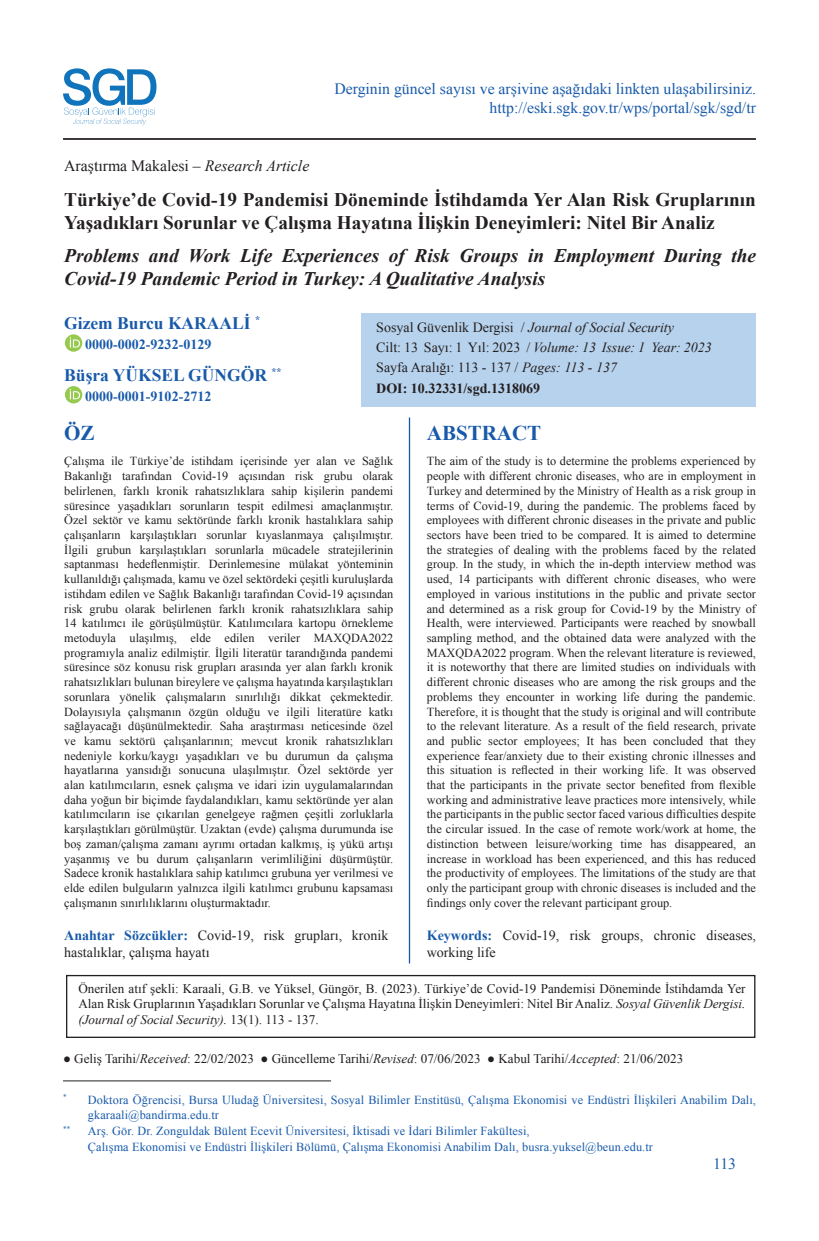
<style>
.page{position:relative;width:819px;height:1241px;background:#fff}
.page>*{position:absolute;margin:0;border:0;box-sizing:border-box;transform-origin:0 0}
.t1{font:700 21px "Times New Roman";color:#185aaa}
.t2{font:700 19.25px/23.1px "Times New Roman";color:#231f20}
.t3{font:italic 700 19.25px/23.1px "Times New Roman";color:#231f20}
.t4{font:700 17.5px "Times New Roman";color:#185aaa}
.t5{font:15.75px/18.9px "Times New Roman";color:#185aaa;text-align:right}
.t6{font:15.75px "Times New Roman";color:#231f20}
.t7{font:14px/20.3px "Times New Roman";color:#231f20}
.t8{font:700 14px "Times New Roman";color:#185aaa}
.t9{font:13.12px/15.8px "Times New Roman";color:#231f20;text-align:justify}
.t10{font:12.25px/14.7px "Times New Roman";color:#231f20;text-align:justify}
.t11{font:12.25px/15.8px "Times New Roman";letter-spacing:.01em;color:#185aaa}
.t12{font:7.17px "Times New Roman";color:#185aaa}
.s1{font-style:italic}
.s2{font-weight:700}
.s3{font-weight:700;color:#185aaa}
</style>
<div class="page">
<svg style="left:63px;top:68px;width:93px;height:57px"></svg>
<hr style="left:63px;top:138px;width:693px;height:2px;background:#231f20">
<div style="left:66px;top:974px;width:689px;height:63px;border:1px solid #231f20"></div>
<hr style="left:63px;top:1080px;width:268px;height:1px;background:#231f20">
<hr style="left:409px;top:417px;width:1px;height:546px;background:#185aaa">
<svg style="left:65px;top:334px;width:17px;height:17px"></svg>
<svg style="left:70px;top:337px;width:10px;height:10px"></svg>
<svg style="left:65px;top:386px;width:17px;height:17px"></svg>
<svg style="left:70px;top:389px;width:10px;height:10px"></svg>
<div style="left:362px;top:314px;width:394px;height:93px;background:#b7d2ec"></div>
<p class="t6" style="left:64px;top:155px;width:246px">Araştırma Makalesi – <span class="s1">Research Article</span></p>
<p class="t5" style="left:334px;top:79px;width:423px">Derginin güncel sayısı ve arşivine aşağıdaki linkten ulaşabilirsiniz. http://eski.sgk.gov.tr/wps/portal/sgk/sgd/tr</p>
<h2 class="t2" style="left:64px;top:187px;width:693px">Türkiye’de Covid-19 Pandemisi Döneminde İstihdamda Yer Alan Risk Gruplarının<br>Yaşadıkları Sorunlar ve Çalışma Hayatına İlişkin Deneyimleri: Nitel Bir Analiz</h2>
<h2 class="t3" style="left:64px;top:243px;width:693px">Problems and Work Life Experiences of Risk Groups in Employment During the<br>Covid-19 Pandemic Period in Turkey: A Qualitative Analysis</h2>
<h3 class="t4" style="left:64px;top:311px;width:197px">Gizem Burcu KARAALİ <sup>*</sup></h3>
<p class="t8" style="left:85px;top:335px;width:127px">0000-0002-9232-0129</p>
<h3 class="t4" style="left:64px;top:363px;width:219px">Büşra YÜKSEL GÜNGÖR <sup>**</sup></h3>
<p class="t8" style="left:85px;top:387px;width:127px">0000-0001-9102-2712</p>
<p class="t7" style="left:376px;top:316px;width:337px">Sosyal Güvenlik Dergisi / <span class="s1">Journal of Social Security<br></span>Cilt: 13 Sayı: 1 Yıl: 2023 / <span class="s1">Volume: 13 Issue: 1 Year: 2023<br></span>Sayfa Aralığı: 113 - 137 / <span class="s1">Pages: 113 - 137<br></span><span class="s2">DOI: 10.32331/sgd.1318069</span></p>
<h1 class="t1" style="left:64px;top:418px;width:32px">ÖZ</h1>
<h1 class="t1" style="left:427px;top:418px;width:116px">ABSTRACT</h1>
<p class="t10" style="left:64px;top:453px;width:330px">Çalışma ile Türkiye’de istihdam içerisinde yer alan ve Sağlık Bakanlığı tarafından Covid-19 açısından risk grubu olarak belirlenen, farklı kronik rahatsızlıklara sahip kişilerin pandemi süresince yaşadıkları sorunların tespit edilmesi amaçlanmıştır.<br>Özel sektör ve kamu sektöründe farklı kronik hastalıklara sahip çalışanların karşılaştıkları sorunlar kıyaslanmaya çalışılmıştır.<br>İlgili grubun karşılaştıkları sorunlarla mücadele stratejilerinin saptanması hedeflenmiştir. Derinlemesine mülakat yönteminin kullanıldığı çalışmada, kamu ve özel sektördeki çeşitli kuruluşlarda istihdam edilen ve Sağlık Bakanlığı tarafından Covid-19 açısından risk grubu olarak belirlenen farklı kronik rahatsızlıklara sahip 14 katılımcı ile görüşülmüştür. Katılımcılara kartopu örnekleme metoduyla ulaşılmış, elde edilen veriler MAXQDA2022 programıyla analiz edilmiştir. İlgili literatür tarandığında pandemi süresince söz konusu risk grupları arasında yer alan farklı kronik rahatsızlıkları bulunan bireylere ve çalışma hayatında karşılaştıkları sorunlara yönelik çalışmaların sınırlılığı dikkat çekmektedir.<br>Dolayısıyla çalışmanın özgün olduğu ve ilgili literatüre katkı sağlayacağı düşünülmektedir. Saha araştırması neticesinde özel ve kamu sektörü çalışanlarının; mevcut kronik rahatsızlıkları nedeniyle korku/kaygı yaşadıkları ve bu durumun da çalışma hayatlarına yansıdığı sonucuna ulaşılmıştır. Özel sektörde yer alan katılımcıların, esnek çalışma ve idari izin uygulamalarından daha yoğun bir biçimde faydalandıkları, kamu sektöründe yer alan katılımcıların ise çıkarılan genelgeye rağmen çeşitli zorluklarla karşılaştıkları görülmüştür. Uzaktan (evde) çalışma durumunda ise boş zaman/çalışma zamanı ayrımı ortadan kalkmış, iş yükü artışı yaşanmış ve bu durum çalışanların verimliliğini düşürmüştür.<br>Sadece kronik hastalıklara sahip katılımcı grubuna yer verilmesi ve elde edilen bulguların yalnızca ilgili katılımcı grubunu kapsaması çalışmanın sınırlılıklarını oluşturmaktadır.</p>
<p class="t7" style="left:64px;top:926px;width:325px;line-height:16.8px"><span class="s3">Anahtar Sözcükler:</span> Covid-19, risk grupları, kronik hastalıklar, çalışma hayatı</p>
<p class="t10" style="left:427px;top:453px;width:330px">The aim of the study is to determine the problems experienced by people with different chronic diseases, who are in employment in Turkey and determined by the Ministry of Health as a risk group in terms of Covid-19, during the pandemic. The problems faced by employees with different chronic diseases in the private and public sectors have been tried to be compared. It is aimed to determine the strategies of dealing with the problems faced by the related group. In the study, in which the in-depth interview method was used, 14 participants with different chronic diseases, who were employed in various institutions in the public and private sector and determined as a risk group for Covid-19 by the Ministry of Health, were interviewed. Participants were reached by snowball sampling method, and the obtained data were analyzed with the MAXQDA2022 program. When the relevant literature is reviewed, it is noteworthy that there are limited studies on individuals with different chronic diseases who are among the risk groups and the problems they encounter in working life during the pandemic.<br>Therefore, it is thought that the study is original and will contribute to the relevant literature. As a result of the field research, private and public sector employees; It has been concluded that they experience fear/anxiety due to their existing chronic illnesses and this situation is reflected in their working life. It was observed that the participants in the private sector benefited from flexible working and administrative leave practices more intensively, while the participants in the public sector faced various difficulties despite the circular issued. In the case of remote work/work at home, the distinction between leisure/working time has disappeared, an increase in workload has been experienced, and this has reduced the productivity of employees. The limitations of the study are that only the participant group with chronic diseases is included and the findings only cover the relevant participant group.</p>
<p class="t7" style="left:427px;top:926px;width:330px;line-height:16.8px"><span class="s3">Keywords:</span> Covid-19, risk groups, chronic diseases, working life</p>
<p class="t9" style="left:78px;top:980px;width:668px">Önerilen atıf şekli: Karaali, G.B. ve Yüksel, Güngör, B. (2023). Türkiye’de Covid-19 Pandemisi Döneminde İstihdamda Yer Alan Risk Gruplarının Yaşadıkları Sorunlar ve Çalışma Hayatına İlişkin Deneyimleri: Nitel Bir Analiz. <span class="s1">Sosyal Güvenlik Dergisi. (Journal of Social Security).</span> 13(1). 113 - 137.</p>
<p class="t9" style="left:63px;top:1050px;width:621px">● Geliş Tarihi/<span class="s1">Received</span>: 22/02/2023 ● Güncelleme Tarihi/<span class="s1">Revised</span>: 07/06/2023 ● Kabul Tarihi/<span class="s1">Accepted</span>: 21/06/2023</p>
<p class="t11" style="left:88px;top:1091px;width:669px;text-indent:-25px"><sup>*</sup> Doktora Öğrencisi, Bursa Uludağ Üniversitesi, Sosyal Bilimler Enstitüsü, Çalışma Ekonomisi ve Endüstri İlişkileri Anabilim Dalı, gkaraali@bandirma.edu.tr</p>
<p class="t12" style="left:63px;top:1123px;width:9px">**</p>
<p class="t11" style="left:88px;top:1122px;width:566px">Arş. Gör. Dr. Zonguldak Bülent Ecevit Üniversitesi, İktisadi ve İdari Bilimler Fakültesi,<br>Çalışma Ekonomisi ve Endüstri İlişkileri Bölümü, Çalışma Ekonomisi Anabilim Dalı, busra.yuksel@beun.edu.tr</p>
<p class="t5" style="left:713px;top:1153px;width:25px">113</p>
</div>
